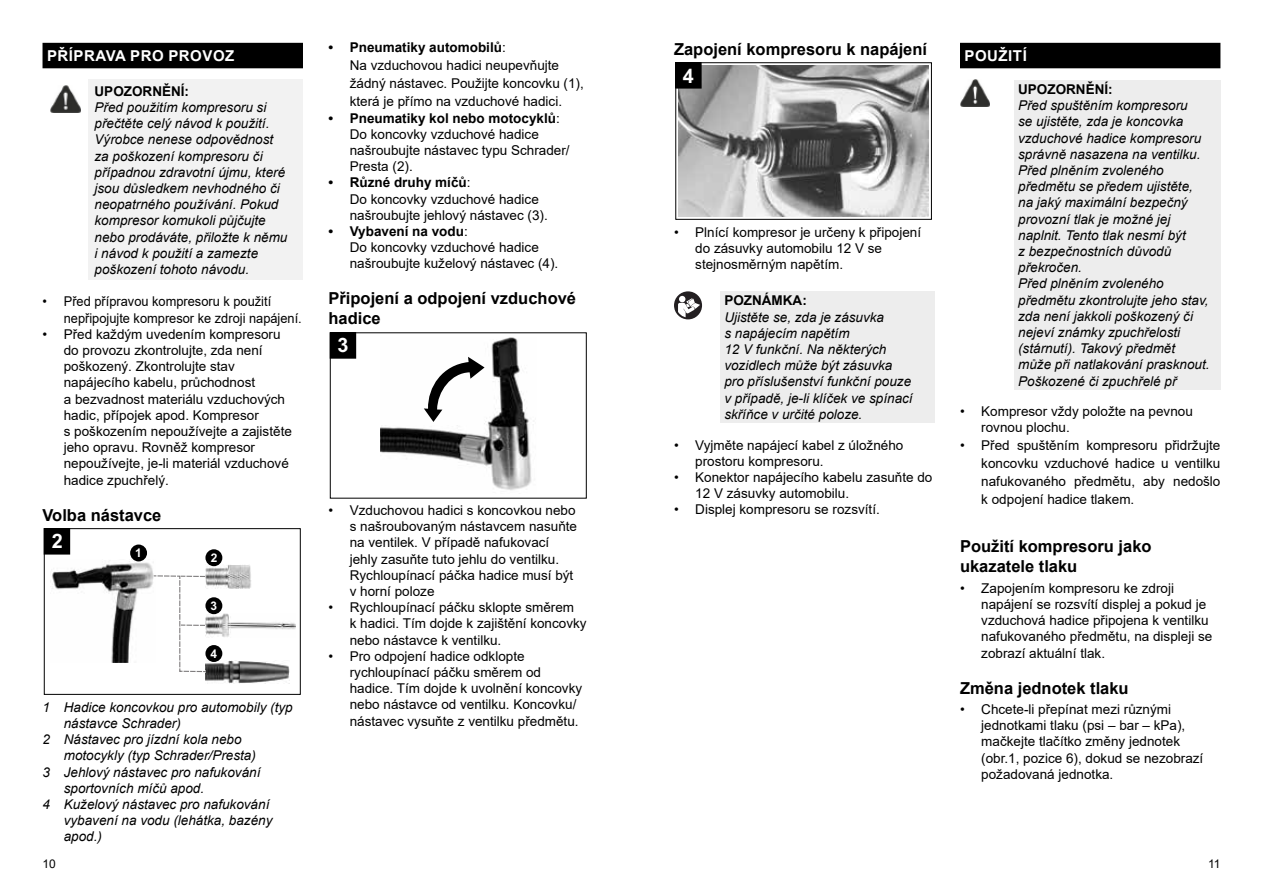
<style>
.page{position:relative;width:1263px;height:893px;background:#fff}
.page>*{position:absolute;margin:0;border:0;box-sizing:border-box;transform-origin:0 0}
.t1{font:700 19.95px "Arial";color:#fff}
.t2{font:700 19.8px "Arial";color:#fff}
.t3{font:700 16.5px/19.8px "Arial";color:#000}
.t4{font:700 15px "Arial";letter-spacing:.035em;color:#fff}
.t5{font:13.5px/16.2px "Arial";color:#000}
.t6{font:italic 13.5px/16.2px "Arial";color:#000}
.t7{font:13.5px/16.2px "Arial";color:#000;scale:.95 1}
.t8{font:700 13.5px "Arial";color:#000}
.t9{font:12px "Arial";color:#000}
.t10{font:700 12px "Arial";color:#fff}
.s1{font-weight:700}
</style>
<div class="page">
<div style="left:43px;top:43px;width:260px;height:25px;background:#000"></div>
<div style="left:89px;top:80px;width:214px;height:200px;background:#f2f2f2"></div>
<img style="left:51px;top:86px;width:29px;height:26px">
<div style="left:44px;top:528px;width:257px;height:167px;border:1px solid #000"></div>
<img style="left:52px;top:561px;width:101px;height:102px">
<img style="left:208px;top:613px;width:88px;height:24px">
<img style="left:206px;top:660px;width:84px;height:23px">
<img style="left:206px;top:565px;width:45px;height:24px">
<div style="left:44px;top:529px;width:26px;height:25px;background:#000"></div>
<div style="left:44px;top:528px;width:26px;height:27px;border:1px solid #000"></div>
<svg style="left:205px;top:597px;width:18px;height:18px"></svg>
<div style="left:205px;top:597px;width:17px;height:17px;background:#000;border-radius:50%"></div>
<svg style="left:205px;top:549px;width:18px;height:18px"></svg>
<div style="left:205px;top:549px;width:17px;height:17px;background:#000;border-radius:50%"></div>
<svg style="left:151px;top:574px;width:57px;height:100px"></svg>
<svg style="left:205px;top:644px;width:18px;height:19px"></svg>
<div style="left:205px;top:645px;width:17px;height:17px;background:#000;border-radius:50%"></div>
<svg style="left:130px;top:544px;width:18px;height:18px"></svg>
<div style="left:130px;top:544px;width:17px;height:17px;background:#000;border-radius:50%"></div>
<div style="left:330px;top:332px;width:257px;height:167px;border:1px solid #000"></div>
<img style="left:380px;top:337px;width:152px;height:153px">
<div style="left:330px;top:333px;width:26px;height:25px;background:#000"></div>
<div style="left:330px;top:332px;width:26px;height:27px;border:1px solid #000"></div>
<svg style="left:421px;top:354px;width:66px;height:70px"></svg>
<div style="left:675px;top:62px;width:257px;height:158px;border:1px solid #000"></div>
<img style="left:679px;top:66px;width:249px;height:150px">
<div style="left:676px;top:63px;width:25px;height:25px;background:#000"></div>
<div style="left:675px;top:62px;width:27px;height:27px;border:1px solid #000"></div>
<div style="left:720px;top:291px;width:214px;height:132px;background:#ededed"></div>
<div style="left:674px;top:291px;width:28px;height:28px;background:#231f21;border-radius:50%"></div>
<svg style="left:678px;top:296px;width:22px;height:21px"></svg>
<div style="left:960px;top:43px;width:260px;height:25px;background:#000"></div>
<div style="left:1014px;top:80px;width:206px;height:310px;background:#ededed"></div>
<img style="left:960px;top:80px;width:30px;height:26px">
<p class="t4" style="left:47px;top:45px;width:189px">PŘÍPRAVA PRO PROVOZ</p>
<p class="t8" style="left:95px;top:81px;width:96px">UPOZORNĚNÍ:</p>
<p class="t6" style="left:95px;top:99px;width:194px">Před použitím kompresoru si přečtěte celý návod k použití.<br>Výrobce nenese odpovědnost za poškození kompresoru či případnou zdravotní újmu, které jsou důsledkem nevhodného či neopatrného používání. Pokud kompresor komukoli půjčujte nebo prodáváte, přiložte k němu i návod k použití a zamezte poškození tohoto návodu.</p>
<p class="t7" style="left:64px;top:293px;width:252px;text-indent:-21px">• Před přípravou kompresoru k použití nepřipojujte kompresor ke zdroji napájení.</p>
<p class="t5" style="left:64px;top:326px;width:230px;text-indent:-21px">• Před každým uvedením kompresoru do provozu zkontrolujte, zda není poškozený. Zkontrolujte stav napájecího kabelu, průchodnost<br>a bezvadnost materiálu vzduchových hadic, přípojek apod. Kompresor<br>s poškozením nepoužívejte a zajistěte jeho opravu. Rovněž kompresor nepoužívejte, je-li materiál vzduchové hadice zpuchřelý.</p>
<p class="t3" style="left:43px;top:505px;width:120px">Volba nástavce</p>
<h1 class="t1" style="left:52px;top:530px;width:13px">2</h1>
<p class="t10" style="left:135px;top:546px;width:8px">1</p>
<p class="t10" style="left:211px;top:551px;width:8px">2</p>
<p class="t10" style="left:211px;top:599px;width:8px">3</p>
<p class="t10" style="left:211px;top:647px;width:8px">4</p>
<p class="t6" style="left:43px;top:699px;width:252px">1 Hadice koncovkou pro automobily (typ</p>
<p class="t6" style="left:64px;top:715px;width:119px">nástavce Schrader)</p>
<p class="t6" style="left:43px;top:732px;width:201px">2 Nástavec pro jízdní kola nebo</p>
<p class="t6" style="left:64px;top:748px;width:194px">motocykly (typ Schrader/Presta)</p>
<p class="t6" style="left:43px;top:764px;width:219px">3 Jehlový nástavec pro nafukování</p>
<p class="t6" style="left:64px;top:780px;width:142px">sportovních míčů apod.</p>
<p class="t6" style="left:43px;top:796px;width:228px">4 Kuželový nástavec pro nafukování</p>
<p class="t6" style="left:64px;top:813px;width:210px">vybavení na vodu (lehátka, bazény</p>
<p class="t6" style="left:64px;top:829px;width:40px">apod.)</p>
<p class="t5" style="left:350px;top:39px;width:236px;line-height:18px;text-indent:-21px"><span class="s1">• Pneumatiky automobilů</span>:<br>Na vzduchovou hadici neupevňujte žádný nástavec. Použijte koncovku (1), která je přímo na vzduchové hadici.</p>
<p class="t5" style="left:350px;top:110px;width:221px;text-indent:-21px"><span class="s1">• Pneumatiky kol nebo motocyklů</span>:<br>Do koncovky vzduchové hadice našroubujte nástavec typu Schrader/<br>Presta (2).</p>
<p class="t5" style="left:350px;top:174px;width:200px;text-indent:-21px"><span class="s1">• Různé druhy míčů</span>:<br>Do koncovky vzduchové hadice našroubujte jehlový nástavec (3).</p>
<p class="t5" style="left:350px;top:223px;width:210px;text-indent:-21px"><span class="s1">• Vybavení na vodu</span>:<br>Do koncovky vzduchové hadice našroubujte kuželový nástavec (4).</p>
<p class="t3" style="left:328px;top:289px;width:249px">Připojení a odpojení vzduchové hadice</p>
<h2 class="t2" style="left:337px;top:333px;width:13px">3</h2>
<p class="t5" style="left:350px;top:502px;width:229px;text-indent:-21px">• Vzduchovou hadici s koncovkou nebo s našroubovaným nástavcem nasuňte na ventilek. V případě nafukovací jehly zasuňte tuto jehlu do ventilku.<br>Rychloupínací páčka hadice musí být v horní poloze</p>
<p class="t5" style="left:350px;top:599px;width:238px;text-indent:-21px">• Rychloupínací páčku sklopte směrem<br>k hadici. Tím dojde k zajištění koncovky nebo nástavce k ventilku.</p>
<p class="t5" style="left:350px;top:648px;width:234px;text-indent:-21px">• Pro odpojení hadice odklopte rychloupínací páčku směrem od hadice. Tím dojde k uvolnění koncovky nebo nástavce od ventilku. Koncovku/ nástavec vysuňte z ventilku předmětu.</p>
<p class="t3" style="left:674px;top:39px;width:255px">Zapojení kompresoru k napájení</p>
<h2 class="t2" style="left:683px;top:63px;width:13px">4</h2>
<p class="t5" style="left:695px;top:224px;width:227px;text-indent:-21px">• Plnící kompresor je určeny k připojení do zásuvky automobilu 12 V se stejnosměrným napětím.</p>
<p class="t8" style="left:724px;top:291px;width:84px">POZNÁMKA:</p>
<p class="t6" style="left:724px;top:309px;width:190px">Ujistěte se, zda je zásuvka<br>s napájecím napětím<br>12 V funkční. Na některých vozidlech může být zásuvka pro příslušenství funkční pouze v případě, je-li klíček ve spínací skříňce v určité poloze.</p>
<p class="t5" style="left:695px;top:437px;width:210px;text-indent:-21px">• Vyjměte napájecí kabel z úložného prostoru kompresoru.</p>
<p class="t5" style="left:695px;top:469px;width:239px;text-indent:-21px">• Konektor napájecího kabelu zasuňte do<br>12 V zásuvky automobilu.</p>
<p class="t5" style="left:674px;top:501px;width:207px">• Displej kompresoru se rozsvítí.</p>
<p class="t4" style="left:964px;top:45px;width:64px">POUŽITÍ</p>
<p class="t8" style="left:1018px;top:80px;width:96px">UPOZORNĚNÍ:</p>
<p class="t6" style="left:1018px;top:98px;width:193px">Před spuštěním kompresoru<br>se ujistěte, zda je koncovka vzduchové hadice kompresoru správně nasazena na ventilku.<br>Před plněním zvoleného předmětu se předem ujistěte, na jaký maximální bezpečný provozní tlak je možné jej naplnit. Tento tlak nesmí být<br>z bezpečnostních důvodů překročen.<br>Před plněním zvoleného předmětu zkontrolujte jeho stav, zda není jakkoli poškozený či nejeví známky zpuchřelosti (stárnutí). Takový předmět může při natlakování prasknout.<br>Poškozené či zpuchřelé př</p>
<p class="t5" style="left:981px;top:403px;width:213px;text-indent:-21px">• Kompresor vždy položte na pevnou rovnou plochu.</p>
<p class="t5" style="left:981px;top:437px;width:241px;line-height:18px;text-align:justify;text-indent:-21px">• Před spuštěním kompresoru přidržujte koncovku vzduchové hadice u ventilku nafukovaného předmětu, aby nedošlo k odpojení hadice tlakem.</p>
<p class="t3" style="left:960px;top:537px;width:193px">Použití kompresoru jako ukazatele tlaku</p>
<p class="t5" style="left:981px;top:580px;width:233px;text-indent:-21px">• Zapojením kompresoru ke zdroji napájení se rozsvítí displej a pokud je vzduchová hadice připojena k ventilku nafukovaného předmětu, na displeji se zobrazí aktuální tlak.</p>
<p class="t3" style="left:960px;top:678px;width:170px">Změna jednotek tlaku</p>
<p class="t5" style="left:981px;top:701px;width:224px;text-indent:-21px">• Chcete-li přepínat mezi různými jednotkami tlaku (psi – bar – kPa), mačkejte tlačítko změny jednotek (obr.1, pozice 6), dokud se nezobrazí požadovaná jednotka.</p>
<p class="t9" style="left:43px;top:855px;width:15px">10</p>
<p class="t9" style="left:1208px;top:855px;width:14px">11</p>
</div>
